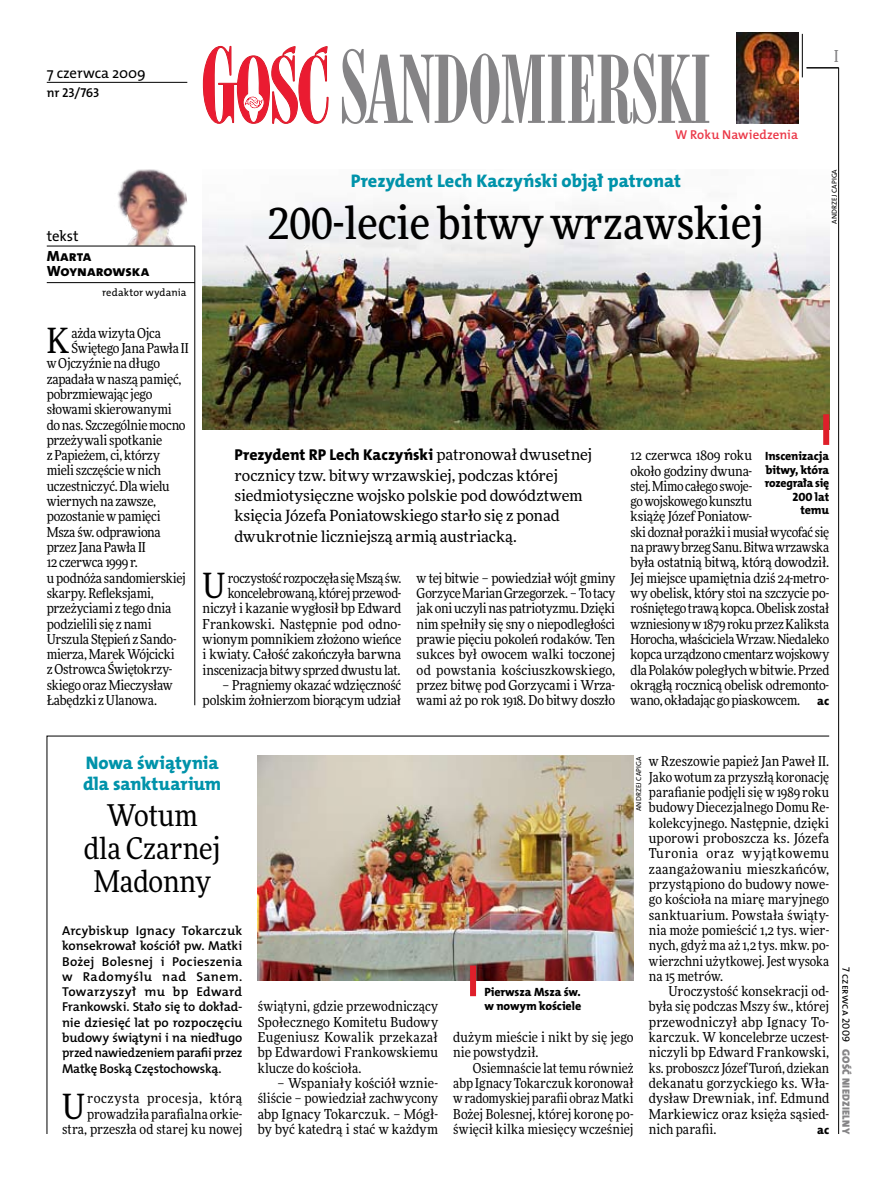
<style>
.page{position:relative;width:893px;height:1191px;background:#fff}
.page>*{position:absolute;margin:0;border:0;box-sizing:border-box;transform-origin:0 0}
.t1{font:500 45px "Freeday Narrow";color:#000}
.t2{font:34.8px "Freeday Narrow News";color:#000}
.t3{font:30px/33px "Freeday Narrow News";color:#000;text-align:center}
.t4{font:18.3px/21.6px "The Mix HP8 Ex Bld";color:#0093aa}
.t5{font:500 16.5px "Freeday Narrow";color:#858486;scale:.9 1}
.t6{font:15.75px "The Mix HP8 Ex Bld";letter-spacing:-.005em;color:#000}
.t7{font:15.45px/20.4px "Freeday News";letter-spacing:-.01em;color:#000}
.t8{font:14.85px "The Mix HP5 Plain";color:#000}
.t9{font:14.85px/15.3px "The Mix HP8 Ex Bld";color:#000}
.t10{font:13.65px/15.3px "Freeday Narrow News";letter-spacing:-.01em;color:#000;text-align:justify}
.t11{font:12.9px/15.3px "The Mix HP6 Se Bld";letter-spacing:-.02em;color:#000;text-align:justify}
.t12{font:12.9px "The Mix HP6 Se Bld";letter-spacing:.005em;color:#eb3848}
.t13{font:12.3px "The Mix HP8 Ex Bld";color:#000}
.t14{font:12px/13.5px "The Mix HP8 Ex Bld";letter-spacing:-.005em;color:#000}
.t15{font:10.5px "The Mix HP5 Plain";letter-spacing:.01em;color:#000}
.t16{font:10.5px "The Mix HP9 Blk";letter-spacing:.025em;color:#858486}
.t17{font:7.2px "The Mix HP5 Plain";letter-spacing:.015em;color:#000}
.s1{font-family:"Freeday News";font-size:15.45px}
.s2{font-family:"The Mix HP8 Ex Bld";font-size:12.3px}
</style>
<div class="page">
<hr style="left:838px;top:68px;width:1px;height:1066px;background:#000">
<hr style="left:802px;top:34px;width:1px;height:43px;background:#000">
<svg style="left:203px;top:46px;width:125px;height:78px"></svg>
<svg style="left:342px;top:49px;width:367px;height:75px"></svg>
<hr style="left:47px;top:82px;width:140px;height:1px;background:#000">
<hr style="left:195px;top:246px;width:1px;height:459px;background:#000">
<hr style="left:806px;top:68px;width:33px;height:1px;background:#000">
<img style="left:108px;top:169px;width:85px;height:77px">
<hr style="left:47px;top:246px;width:148px;height:1px;background:#000">
<hr style="left:47px;top:282px;width:148px;height:1px;background:#000">
<img style="left:736px;top:33px;width:62px;height:90px">
<img style="left:203px;top:204px;width:626px;height:225px">
<svg style="left:47px;top:735px;width:783px;height:399px"></svg>
<img style="left:258px;top:755px;width:376px;height:226px">
<div style="left:470px;top:965px;width:6px;height:31px;background:#df1f2a"></div>
<div style="left:823px;top:414px;width:6px;height:31px;background:#df1f2a"></div>
<p class="t8" style="left:47px;top:63px;width:101px">7 czerwca 2009</p>
<p class="t11" style="left:47px;top:86px;width:54px">nr 23/763</p>
<p class="t8" style="left:47px;top:227px;width:33px">tekst</p>
<p class="t9" style="left:47px;top:249px;width:104px">Marta<br>Woynarowska</p>
<p class="t15" style="left:102px;top:285px;width:86px">redaktor wydania</p>
<h2 class="t2" style="left:47px;top:319px;width:24px">K</h2>
<p class="t10" style="left:71px;top:325px;width:91px">ażda wizyta Ojca</p>
<p class="t10" style="left:71px;top:340px;width:119px">Świętego Jana Pawła II</p>
<p class="t10" style="left:47px;top:356px;width:115px">wOjczyźnie na długo</p>
<p class="t10" style="left:47px;top:371px;width:136px">zapadała wnaszą pamięć,</p>
<p class="t10" style="left:47px;top:386px;width:107px">pobrzmiewając jego</p>
<p class="t10" style="left:47px;top:401px;width:127px">słowami skierowanymi</p>
<p class="t10" style="left:47px;top:417px;width:140px">donas. Szczególnie mocno</p>
<p class="t10" style="left:47px;top:432px;width:117px">przeżywali spotkanie</p>
<p class="t10" style="left:47px;top:447px;width:115px">z Papieżem, ci, którzy</p>
<p class="t10" style="left:47px;top:463px;width:116px">mieli szczęście wnich</p>
<p class="t10" style="left:47px;top:478px;width:124px">uczestniczyć. Dla wielu</p>
<p class="t10" style="left:47px;top:493px;width:111px">wiernych na zawsze,</p>
<p class="t10" style="left:47px;top:509px;width:115px">pozostanie w pamięci</p>
<p class="t10" style="left:47px;top:524px;width:116px">Msza św. odprawiona</p>
<p class="t10" style="left:47px;top:539px;width:101px">przez Jana Pawła II</p>
<p class="t10" style="left:47px;top:554px;width:93px">12 czerwca 1999 r.</p>
<p class="t10" style="left:47px;top:570px;width:141px">upodnóża sandomierskiej</p>
<p class="t10" style="left:47px;top:585px;width:109px">skarpy. Refleksjami,</p>
<p class="t10" style="left:47px;top:600px;width:126px">przeżyciami z tego dnia</p>
<p class="t10" style="left:47px;top:616px;width:106px">podzielilisię znami</p>
<p class="t10" style="left:47px;top:631px;width:131px">Urszula Stępień z Sando-</p>
<p class="t10" style="left:47px;top:646px;width:129px">mierza, Marek Wójcicki</p>
<p class="t10" style="left:47px;top:662px;width:127px">zOstrowca Świętokrzy-</p>
<p class="t10" style="left:47px;top:677px;width:127px">skiego oraz Mieczysław</p>
<p class="t10" style="left:47px;top:692px;width:112px">Łabędzki zUlanowa.</p>
<p class="t12" style="left:675px;top:126px;width:124px">W Roku Nawiedzenia</p>
<h3 class="t4" style="left:351px;top:170px;width:332px">Prezydent Lech Kaczyński objął patronat</h3>
<h1 class="t1" style="left:268px;top:194px;width:497px">200-lecie bitwy wrzawskiej</h1>
<p class="t5" style="left:834px;top:46px;width:6px">I</p>
<p class="t17" style="left:830px;top:224px;width:56px;rotate:-90deg">Andrzej Capiga</p>
<p class="t6" style="left:234px;top:445px;width:359px">Prezydent RP Lech Kaczyński <span class="s1">patronował dwusetnej</span></p>
<p class="t7" style="left:235px;top:464px;width:350px">rocznicy tzw. bitwy wrzawskiej, podczas której siedmiotysięczne wojsko polskie pod dowództwem księcia Józefa Poniatowskiego starło się z ponad dwukrotnie liczniejszą armią austriacką.</p>
<p class="t10" style="left:203px;top:570px;width:200px;text-align:right">roczystość rozpoczęłasię Mszą św. koncelebrowaną, której przewod&shy;niczył i kazanie wygłosił bp Edward Frankowski. Następnie pod odno&shy;wionym pomnikiem złożono wieńce i kwiaty. Całość zakończyła barwna inscenizacja bitwy sprzed dwustu lat.</p>
<p class="t10" style="left:203px;top:677px;width:200px;text-align:right">– Pragniemy okazać wdzięczność polskim żołnierzom biorącym udział</p>
<h2 class="t2" style="left:203px;top:564px;width:24px">U</h2>
<p class="t10" style="left:417px;top:570px;width:200px">w tej bitwie – powiedział wójt gminy Gorzyce Marian Grzegorzek. – Totacy jak oni uczyli nas patriotyzmu. Dzięki nim spełniły się sny o niepodległości prawie pięciu pokoleń rodaków. Ten sukces był owocem walki toczonej od powstania kościuszkowskiego, przez bitwę pod Gorzycami i Wrza&shy;wami aż po rok 1918. Do bitwy doszło</p>
<p class="t10" style="left:630px;top:447px;width:200px;text-align:left">12 czerwca 1809 roku<br>około godziny dwuna-<br>stej. Mimo całego swoje-<br>go wojskowego kunsztu<br>książę Józef Poniatow-<br>ski doznał porażki imusiał wycofać się naprawy brzeg Sanu. Bitwa wrzawska była ostatnią bitwą, którą dowodził.<br>Jej miejsce upamiętnia dziś 24-metro&shy;wy obelisk, który stoi na szczycie po&shy;rośniętego trawą kopca. Obelisk został wzniesiony w1879 roku przez Kaliksta Horocha, właściciela Wrzaw. Niedaleko kopca urządzono cmentarz wojskowy dla Polaków poległych wbitwie. Przed okrągłą rocznicą obelisk odremonto&shy;wano, okładając go piaskowcem. <span class="s2">ac</span></p>
<p class="t14" style="left:765px;top:449px;width:66px;text-align:right">Inscenizacja bitwy, która rozegrała się<br>200 lat temu</p>
<h3 class="t4" style="left:83px;top:752px;width:140px">Nowa świątynia dla sanktuarium</h3>
<h3 class="t3" style="left:84px;top:798px;width:138px">Wotum<br>dla Czarnej<br>Madonny</h3>
<p class="t11" style="left:62px;top:923px;width:182px">Arcybiskup Ignacy Tokarczuk konsekrował kościół pw. Matki Bożej Bolesnej i Pocieszenia w Radomyślu nad Sanem.<br>Towarzyszył mu bp Edward Frankowski. Stało się to dokład&shy;nie dziesięć lat po rozpoczęciu budowy świątyni i na niedługo przed nawiedzeniem parafii przez Matkę Boską Częstochowską.</p>
<h2 class="t2" style="left:62px;top:1084px;width:24px">U</h2>
<p class="t10" style="left:62px;top:1090px;width:182px;text-align:right">roczysta procesja, którą prowadziła parafialna orkie&shy;stra, przeszła od starej ku nowej</p>
<p class="t10" style="left:258px;top:998px;width:182px">świątyni, gdzie przewodniczący Społecznego Komitetu Budowy Eugeniusz Kowalik przekazał bp Edwardowi Frankowskiemu klucze do kościoła.</p>
<p class="t10" style="left:258px;top:1075px;width:182px;text-indent:20px">– Wspaniały kościół wznie&shy;śliście – powiedział zachwycony abp Ignacy Tokarczuk. – Mógł&shy;by być katedrą i stać w każdym</p>
<p class="t10" style="left:649px;top:754px;width:182px">w Rzeszowie papież Jan Paweł II.<br>Jako wotum za przyszłą koronację parafianie podjęli się w 1989 roku budowy Diecezjalnego Domu Re&shy;kolekcyjnego. Następnie, dzięki uporowi proboszcza ks. Józefa Turonia oraz wyjątkowemu zaangażowaniu mieszkańców, przystąpiono do budowy nowe&shy;go kościoła na miarę maryjnego sanktuarium. Powstała świąty&shy;nia może pomieścić 1,2 tys. wier&shy;nych, gdyż ma aż 1,2 tys. mkw. po&shy;wierzchni użytkowej. Jest wysoka na 15 metrów.</p>
<p class="t10" style="left:649px;top:983px;width:182px;text-indent:20px">Uroczystość konsekracji od&shy;była się podczas Mszy św., której przewodniczył abp Ignacy To&shy;karczuk. W koncelebrze uczest&shy;niczyli bp Edward Frankowski, ks. proboszcz Józef Turoń, dziekan dekanatu gorzyckiego ks. Wła&shy;dysław Drewniak, inf. Edmund Markiewicz oraz księża sąsied&shy;nich parafii.</p>
<p class="t17" style="left:634px;top:811px;width:56px;rotate:-90deg">Andrzej Capiga</p>
<p class="t14" style="left:484px;top:985px;width:98px">Pierwsza Msza św. w nowym kościele</p>
<p class="t10" style="left:453px;top:1029px;width:182px">dużym mieście i nikt by się jego nie powstydził.</p>
<p class="t10" style="left:453px;top:1060px;width:182px;text-indent:20px">Osiemnaście lat temu również abp Ignacy Tokarczuk koronował wradomyskiej parafii obraz Matki Bożej Bolesnej, której koronę po&shy;święcił kilka miesięcy wcześniej</p>
<p class="t13" style="left:817px;top:1122px;width:14px">ac</p>
<p class="t15" style="left:853px;top:966px;width:77px;rotate:90deg">7 czerwca 2009</p>
<p class="t16" style="left:853px;top:1049px;width:86px;rotate:90deg">Gość Niedzielny</p>
</div>
